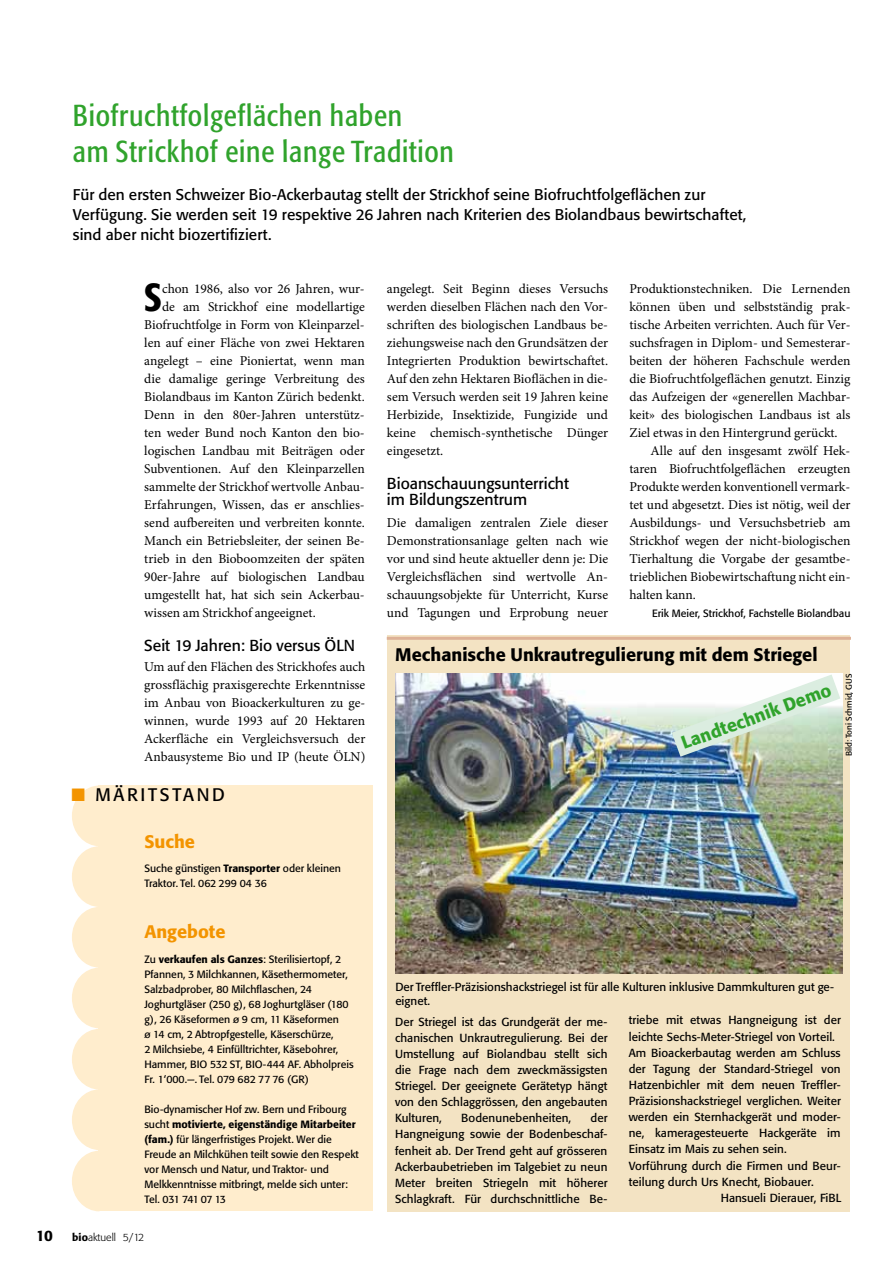
<style>
.page{position:relative;width:893px;height:1263px;background:#fff}
.page>*{position:absolute;margin:0;border:0;box-sizing:border-box;transform-origin:0 0}
.t1{font:500 condensed 38.85px "Formata BQ";color:#000}
.t2{font:condensed 30px/36px "Formata BQ";letter-spacing:.025em;color:#30a32c}
.t3{font:500 18px "Formata BQ";color:#000}
.t4{font:500 18px "Formata BQ";color:#30a32c}
.t5{font:500 18px "Formata BQ";color:#f39400}
.t6{font:18px "Formata BQ";letter-spacing:.15em;color:#000}
.t7{font:15.75px/16.5px "Formata BQ";color:#000}
.t8{font:15.3px/20px "Formata BQ";letter-spacing:.005em;color:#000}
.t9{font:500 15px "Formata BQ";color:#000}
.t10{font:13.5px/18px "Minion Pro";color:#000;text-align:justify}
.t11{font:11.7px/16px "Formata BQ";letter-spacing:.005em;color:#000;text-align:justify}
.t12{font:10.5px/15px "Formata BQ";color:#000}
.t13{font:300 10.5px "Formata BQ";color:#000}
.t14{font:8.25px "Formata BQ";color:#000}
.s1{color:#f39400}
.s2{font-weight:500}
</style>
<div class="page">
<div style="left:387px;top:636px;width:462px;height:576px;background:#f3e3c3"></div>
<img style="left:395px;top:674px;width:447px;height:300px">
<hr style="left:387px;top:637px;width:464px;height:3px;background:#ddb196">
<svg style="left:672px;top:674px;width:168px;height:83px;background:#d7e5da"></svg>
<div style="left:99px;top:785px;width:274px;height:426px;background:#ffedcd"></div>
<svg style="left:72px;top:785px;width:27px;height:426px"></svg>
<h2 class="t2" style="left:73px;top:98px;width:382px">Biofruchtfolgeflächen haben<br>am Strickhof eine lange Tradition</h2>
<p class="t8" style="left:73px;top:184px;width:675px">Für den ersten Schweizer Bio-Ackerbautag stellt der Strickhof seine Biofruchtfolgeflächen zur<br>Verfügung. Sie werden seit 19 respektive 26 Jahren nach Kriterien des Biolandbaus bewirtschaftet, sind aber nicht biozertifiziert.</p>
<h1 class="t1" style="left:144px;top:274px;width:19px">S</h1>
<p class="t10" style="left:162px;top:280px;width:204px">chon 1986, also vor 26 Jahren, wur-</p>
<p class="t10" style="left:162px;top:298px;width:204px">de am Strickhof eine modellartige</p>
<p class="t10" style="left:144px;top:316px;width:222px">Biofruchtfolge in Form von Kleinparzel-</p>
<p class="t10" style="left:144px;top:334px;width:222px">len auf einer Fläche von zwei Hektaren</p>
<p class="t10" style="left:144px;top:352px;width:222px">angelegt – eine Pioniertat, wenn man</p>
<p class="t10" style="left:144px;top:370px;width:222px">die damalige geringe Verbreitung des</p>
<p class="t10" style="left:144px;top:388px;width:222px">Biolandbaus im Kanton Zürich bedenkt.</p>
<p class="t10" style="left:144px;top:406px;width:222px">Denn in den 80er-Jahren unterstütz-</p>
<p class="t10" style="left:144px;top:424px;width:222px">ten weder Bund noch Kanton den bio-</p>
<p class="t10" style="left:144px;top:442px;width:222px">logischen Landbau mit Beiträgen oder</p>
<p class="t10" style="left:144px;top:460px;width:222px">Subventionen. Auf den Kleinparzellen</p>
<p class="t10" style="left:144px;top:478px;width:222px">sammelte der Strickhof wertvolle Anbau-</p>
<p class="t10" style="left:144px;top:496px;width:222px">Erfahrungen, Wissen, das er anschlies-</p>
<p class="t10" style="left:144px;top:514px;width:222px">send aufbereiten und verbreiten konnte.</p>
<p class="t10" style="left:144px;top:532px;width:222px">Manch ein Betriebsleiter, der seinen Be-</p>
<p class="t10" style="left:144px;top:550px;width:222px">trieb in den Bioboomzeiten der späten</p>
<p class="t10" style="left:144px;top:568px;width:222px">90er-Jahre auf biologischen Landbau</p>
<p class="t10" style="left:144px;top:586px;width:222px">umgestellt hat, hat sich sein Ackerbau-</p>
<p class="t10" style="left:144px;top:604px;width:173px">wissen am Strickhof angeeignet.</p>
<p class="t7" style="left:144px;top:637px;width:202px">Seit 19 Jahren: Bio versus ÖLN</p>
<p class="t10" style="left:144px;top:658px;width:223px">Um auf den Flächen des Strickhofes auch grossflächig praxisgerechte Erkenntnisse im Anbau von Bioackerkulturen zu ge&shy;winnen, wurde 1993 auf 20 Hektaren Ackerfläche ein Vergleichsversuch der Anbausysteme Bio und IP (heute ÖLN)</p>
<h3 class="t6" style="left:72px;top:783px;width:155px"><span class="s1">■</span> MÄRI TSTAN D</h3>
<h3 class="t5" style="left:144px;top:830px;width:52px">Suche</h3>
<p class="t12" style="left:144px;top:861px;width:198px">Suche günstigen <span class="s2">Transporter</span> oder kleinen<br>Traktor. Tel. 062 299 04 36</p>
<h3 class="t5" style="left:144px;top:921px;width:83px">Angebote</h3>
<p class="t12" style="left:144px;top:952px;width:211px">Zu <span class="s2">verkaufen als Ganzes</span>: Sterilisiertopf, 2<br>Pfannen, 3 Milchkannen, Käsethermometer, Salzbadprober, 80 Milchflaschen, 24<br>Joghurtgläser (250 g), 68 Joghurtgläser (180 g), 26 Käseformen ø 9 cm, 11 Käseformen<br>ø 14 cm, 2 Abtropfgestelle, Käserschürze,<br>2 Milchsiebe, 4 Einfülltrichter, Käsebohrer, Hammer, BIO 532 ST, BIO-444 AF. Abholpreis Fr. 1‘000.—. Tel. 079 682 77 76 (GR)</p>
<p class="t12" style="left:144px;top:1102px;width:216px">Bio-dynamischer Hof zw. Bern und Fribourg sucht <span class="s2">motivierte, eigenständige Mitarbeiter (fam.)</span> für längerfristiges Projekt. Wer die Freude an Milchkühen teilt sowie den Respekt vor Mensch und Natur, und Traktor- und Melkkenntnisse mitbringt, melde sich unter:<br>Tel. 031 741 07 13</p>
<p class="t9" style="left:36px;top:1226px;width:18px">10</p>
<p class="t13" style="left:72px;top:1231px;width:73px"><span class="s2">bio</span>aktuell 5/12</p>
<p class="t10" style="left:629px;top:280px;width:223px">Produktionstechniken. Die Lernenden</p>
<p class="t10" style="left:629px;top:298px;width:223px">können üben und selbstständig prak-</p>
<p class="t10" style="left:629px;top:316px;width:223px">tische Arbeiten verrichten. Auch für Ver-</p>
<p class="t10" style="left:629px;top:334px;width:223px">suchsfragen in Diplom- und Semesterar-</p>
<p class="t10" style="left:629px;top:352px;width:223px">beiten der höheren Fachschule werden</p>
<p class="t10" style="left:629px;top:370px;width:223px">die Biofruchtfolgeflächen genutzt. Einzig</p>
<p class="t10" style="left:629px;top:388px;width:223px">das Aufzeigen der «generellen Machbar-</p>
<p class="t10" style="left:629px;top:406px;width:223px">keit» des biologischen Landbaus ist als</p>
<p class="t10" style="left:629px;top:424px;width:210px">Ziel etwas in den Hintergrund gerückt.</p>
<p class="t10" style="left:651px;top:442px;width:201px">Alle auf den insgesamt zwölf Hek-</p>
<p class="t10" style="left:629px;top:460px;width:223px">taren Biofruchtfolgeflächen erzeugten</p>
<p class="t10" style="left:629px;top:478px;width:223px">Produkte werden konventionell vermark-</p>
<p class="t10" style="left:629px;top:496px;width:223px">tet und abgesetzt. Dies ist nötig, weil der</p>
<p class="t10" style="left:629px;top:514px;width:223px">Ausbildungs- und Versuchsbetrieb am</p>
<p class="t10" style="left:629px;top:532px;width:223px">Strickhof wegen der nicht-biologischen</p>
<p class="t10" style="left:629px;top:550px;width:223px">Tierhaltung die Vorgabe der gesamtbe-</p>
<p class="t10" style="left:629px;top:568px;width:223px">trieblichen Biobewirtschaftung nicht ein-</p>
<p class="t10" style="left:629px;top:586px;width:68px">halten kann.</p>
<p class="t12" style="left:652px;top:606px;width:200px">Erik Meier, Strickhof, Fachstelle Biolandbau</p>
<h3 class="t3" style="left:395px;top:644px;width:424px">Mechanische Unkrautregulierung mit dem Striegel</h3>
<h3 class="t4" style="left:678px;top:733px;width:160px;rotate:-20deg">Landtechnik Demo</h3>
<p class="t10" style="left:387px;top:280px;width:223px">angelegt. Seit Beginn dieses Versuchs werden dieselben Flächen nach den Vor&shy;schriften des biologischen Landbaus be&shy;ziehungsweise nach den Grundsätzen der Integrierten Produktion bewirtschaftet.<br>Auf den zehn Hektaren Bioflächen in die&shy;sem Versuch werden seit 19 Jahren keine Herbizide, Insektizide, Fungizide und keine chemisch-synthetische Dünger eingesetzt.</p>
<p class="t7" style="left:387px;top:475px;width:184px">Bioanschauungsunterricht im Bildungszentrum</p>
<p class="t10" style="left:387px;top:514px;width:223px">Die damaligen zentralen Ziele dieser Demonstrationsanlage gelten nach wie vor und sind heute aktueller denn je: Die Vergleichsflächen sind wertvolle An&shy;schauungsobjekte für Unterricht, Kurse und Tagungen und Erprobung neuer</p>
<p class="t14" style="left:844px;top:756px;width:83px;rotate:-90deg">Bild: Toni Schmid, GUS</p>
<p class="t11" style="left:395px;top:979px;width:440px;line-height:14.5px">Der Treffler-Präzisionshackstriegel ist für alle Kulturen inklusive Dammkulturen gut ge&shy;eignet.</p>
<p class="t11" style="left:395px;top:1013px;width:214px">Der Striegel ist das Grundgerät der me&shy;chanischen Unkrautregulierung. Bei der Umstellung auf Biolandbau stellt sich die Frage nach dem zweckmässigsten Striegel. Der geeignete Gerätetyp hängt von den Schlaggrössen, den angebauten Kulturen,</p>
<p class="t11" style="left:395px;top:1110px;width:214px;text-indent:196px">der Hangneigung sowie der Bodenbeschaf&shy;fenheit ab. Der Trend geht auf grösseren Ackerbaubetrieben im Talgebiet zu neun Meter breiten Striegeln mit höherer Schlagkraft. Für durchschnittliche Be-</p>
<p class="t11" style="left:461px;top:1110px;width:111px">Bodenunebenheiten,</p>
<p class="t11" style="left:629px;top:1012px;width:214px">triebe mit etwas Hangneigung ist der</p>
<p class="t11" style="left:629px;top:1028px;width:208px">leichte Sechs-Meter-Striegel von Vorteil.</p>
<p class="t11" style="left:629px;top:1044px;width:213px">Am Bioackerbautag werden am Schluss</p>
<p class="t11" style="left:629px;top:1060px;width:213px">der Tagung der Standard-Striegel von</p>
<p class="t11" style="left:629px;top:1077px;width:213px">Hatzenbichler mit dem neuen Treffler-</p>
<p class="t11" style="left:629px;top:1093px;width:214px">Präzisionshackstriegel verglichen. Weiter</p>
<p class="t11" style="left:629px;top:1109px;width:213px">werden ein Sternhackgerät und moder-</p>
<p class="t11" style="left:629px;top:1125px;width:213px">ne, kameragesteuerte Hackgeräte im</p>
<p class="t11" style="left:629px;top:1141px;width:159px">Einsatz im Mais zu sehen sein.</p>
<p class="t11" style="left:629px;top:1157px;width:213px">Vorführung durch die Firmen und Beur-</p>
<p class="t11" style="left:629px;top:1173px;width:186px">teilung durch Urs Knecht, Biobauer.</p>
<p class="t11" style="left:721px;top:1189px;width:121px">Hansueli Dierauer, FiBL</p>
</div>
